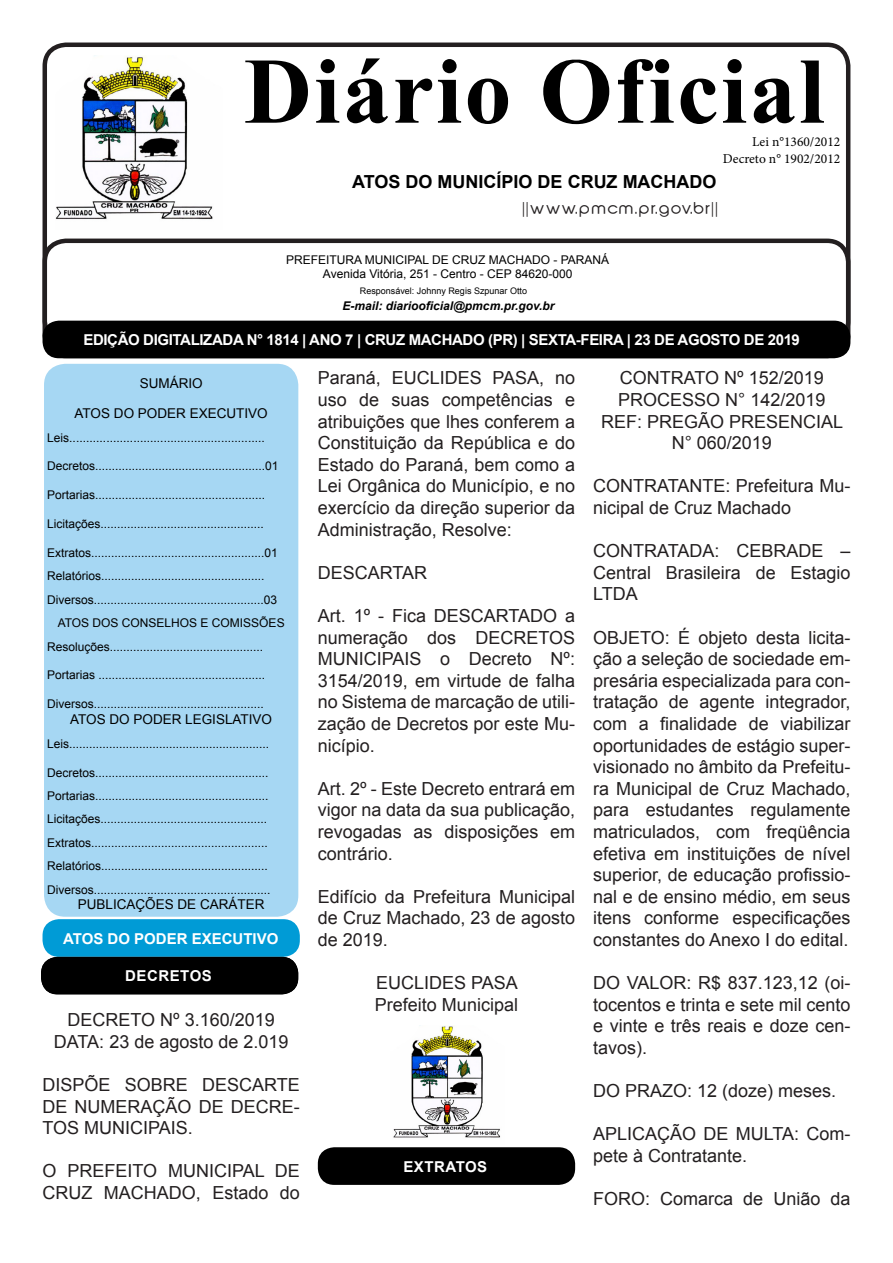
<style>
.page{position:relative;width:893px;height:1263px;background:#fff}
.page>*{position:absolute;margin:0;border:0;box-sizing:border-box;transform-origin:0 0}
.t1{font:700 93.9px "Times New Roman";letter-spacing:.025em;color:#000}
.t2{font:18px/21.6px "Arial";color:#231f20;text-align:justify}
.t3{font:700 18px "Arial";color:#000}
.t4{font:700 15px "Arial";letter-spacing:-.025em;color:#fff}
.t5{font:15px "Abeatby Kai";letter-spacing:.1em;color:#231f20;scale:1.06 1}
.t6{font:700 15px "Arial";color:#fff}
.t7{font:700 15px "Arial";letter-spacing:.035em;color:#fff}
.t8{font:13.5px "Arial";color:#000}
.t9{font:13.5px "Minion Pro";color:#000}
.t10{font:12px "Arial";color:#000}
.t11{font:italic 700 12px "Arial";color:#000}
.t12{font:9px "Arial";color:#000}
</style>
<div class="page">
<div style="left:43px;top:43px;width:807px;height:301px;border:4px solid #231f20;border-radius:21px"></div>
<div style="left:43px;top:239px;width:807px;height:119px;border:4px solid #231f20;border-radius:21px"></div>
<div style="left:44px;top:364px;width:254px;height:553px;background:#a6d7f3;border-radius:21px"></div>
<div style="left:43px;top:321px;width:807px;height:37px;background:#000;border-radius:16px"></div>
<img style="left:55px;top:55px;width:158px;height:165px">
<div style="left:43px;top:919px;width:257px;height:38px;background:#009bd6;border-radius:16px"></div>
<div style="left:318px;top:1147px;width:257px;height:38px;background:#000;border-radius:16px"></div>
<img style="left:393px;top:1026px;width:108px;height:112px">
<div style="left:41px;top:957px;width:257px;height:37px;background:#000"></div>
<p class="t1" style="left:244px;top:24px;width:582px">Diário Oficial</p>
<p class="t9" style="left:752px;top:133px;width:90px">Lei n°1360/2012</p>
<p class="t9" style="left:723px;top:149px;width:119px">Decreto n° 1902/2012</p>
<p class="t3" style="left:352px;top:169px;width:366px">ATOS DO MUNICÍPIO DE CRUZ MACHADO</p>
<p class="t5" style="left:523px;top:202px;width:186px">||www.pmcm.pr.gov.br||</p>
<p class="t10" style="left:286px;top:251px;width:325px">PREFEITURA MUNICIPAL DE CRUZ MACHADO - PARANÁ</p>
<p class="t10" style="left:323px;top:266px;width:251px">Avenida Vitória, 251 - Centro - CEP 84620-000</p>
<p class="t11" style="left:343px;top:298px;width:213px">E-mail: diariooficial@pmcm.pr.gov.br</p>
<p class="t4" style="left:83px;top:329px;width:718px">EDIÇÃO DIGITALIZADA N° 1814 | ANO 7 | CRUZ MACHADO (PR) | SEXTA-FEIRA | 23 DE AGOSTO DE 2019</p>
<p class="t8" style="left:140px;top:374px;width:65px">SUMÁRIO</p>
<p class="t8" style="left:75px;top:404px;width:195px">ATOS DO PODER EXECUTIVO</p>
<p class="t10" style="left:47px;top:429px;width:219px">Leis..........................................................</p>
<p class="t10" style="left:47px;top:458px;width:233px">Decretos...................................................01</p>
<p class="t10" style="left:47px;top:487px;width:220px">Portarias...................................................</p>
<p class="t10" style="left:47px;top:516px;width:218px">Licitações.................................................</p>
<p class="t10" style="left:47px;top:544px;width:232px">Extratos....................................................01</p>
<p class="t10" style="left:47px;top:568px;width:219px">Relatórios.................................................</p>
<p class="t10" style="left:47px;top:591px;width:232px">Diversos...................................................03</p>
<p class="t10" style="left:58px;top:615px;width:228px">ATOS DOS CONSELHOS E COMISSÕES</p>
<p class="t10" style="left:47px;top:638px;width:218px">Resoluções..............................................</p>
<p class="t10" style="left:47px;top:667px;width:220px">Portarias ..................................................</p>
<p class="t10" style="left:47px;top:696px;width:218px">Diversos...................................................</p>
<p class="t8" style="left:70px;top:710px;width:203px">ATOS DO PODER LEGISLATIVO</p>
<p class="t10" style="left:47px;top:735px;width:224px">Leis............................................................</p>
<p class="t10" style="left:47px;top:764px;width:223px">Decretos....................................................</p>
<p class="t10" style="left:47px;top:787px;width:223px">Portarias....................................................</p>
<p class="t10" style="left:47px;top:811px;width:222px">Licitações..................................................</p>
<p class="t10" style="left:47px;top:834px;width:222px">Extratos.....................................................</p>
<p class="t10" style="left:47px;top:858px;width:222px">Relatórios..................................................</p>
<p class="t10" style="left:47px;top:881px;width:225px">Diversos.....................................................</p>
<p class="t8" style="left:78px;top:894px;width:188px">PUBLICAÇÕES DE CARÁTER</p>
<p class="t12" style="left:360px;top:284px;width:169px">Responsável: Johnny Regis Szpunar Otto</p>
<p class="t2" style="left:620px;top:367px;width:205px">CONTRATO Nº 152/2019</p>
<p class="t2" style="left:618px;top:389px;width:209px">PROCESSO N° 142/2019</p>
<p class="t2" style="left:601px;top:410px;width:244px;text-align:center">REF: PREGÃO PRESENCIAL<br>N° 060/2019</p>
<p class="t2" style="left:593px;top:475px;width:259px">CONTRATANTE: Prefeitura Mu&shy;nicipal de Cruz Machado</p>
<p class="t2" style="left:593px;top:540px;width:259px">CONTRATADA: CEBRADE – Central Brasileira de Estagio LTDA</p>
<p class="t2" style="left:593px;top:626px;width:259px">OBJETO: É objeto desta licita&shy;ção a seleção de sociedade em&shy;presária especializada para con&shy;tratação de agente integrador, com a finalidade de viabilizar oportunidades de estágio super&shy;visionado no âmbito da Prefeitu&shy;ra Municipal de Cruz Machado, para estudantes regulamente matriculados, com freqüência efetiva em instituições de nível superior, de educação profissio&shy;nal e de ensino médio, em seus itens conforme especificações constantes do Anexo I do edital.</p>
<p class="t2" style="left:593px;top:972px;width:259px">DO VALOR: R$ 837.123,12 (oi&shy;tocentos e trinta e sete mil cento e vinte e três reais e doze cen&shy;tavos).</p>
<p class="t2" style="left:593px;top:1080px;width:245px">DO PRAZO: 12 (doze) meses.</p>
<p class="t2" style="left:593px;top:1123px;width:259px">APLICAÇÃO DE MULTA: Com&shy;pete à Contratante.</p>
<p class="t2" style="left:593px;top:1188px;width:259px">FORO: Comarca de União da</p>
<p class="t2" style="left:318px;top:367px;width:259px">Paraná, EUCLIDES PASA, no uso de suas competências e atribuições que lhes conferem a Constituição da República e do Estado do Paraná, bem como a Lei Orgânica do Município, e no exercício da direção superior da Administração, Resolve:</p>
<p class="t2" style="left:318px;top:561px;width:111px">DESCARTAR</p>
<p class="t2" style="left:318px;top:605px;width:259px">Art. 1º - Fica DESCARTADO a numeração dos DECRETOS MUNICIPAIS o Decreto Nº:<br>3154/2019, em virtude de falha no Sistema de marcação de utili&shy;zação de Decretos por este Mu&shy;nicípio.</p>
<p class="t2" style="left:318px;top:777px;width:259px">Art. 2º - Este Decreto entrará em vigor na data da sua publicação, revogadas as disposições em contrário.</p>
<p class="t2" style="left:318px;top:885px;width:259px">Edifício da Prefeitura Municipal de Cruz Machado, 23 de agosto de 2019.</p>
<p class="t2" style="left:376px;top:972px;width:143px">EUCLIDES PASA</p>
<p class="t2" style="left:375px;top:993px;width:145px">Prefeito Municipal</p>
<p class="t6" style="left:63px;top:928px;width:217px">ATOS DO PODER EXECUTIVO</p>
<p class="t7" style="left:125px;top:965px;width:88px">DECRETOS</p>
<p class="t2" style="left:68px;top:1009px;width:209px">DECRETO Nº 3.160/2019</p>
<p class="t2" style="left:54px;top:1030px;width:236px">DATA: 23 de agosto de 2.019</p>
<p class="t2" style="left:43px;top:1074px;width:259px">DISPÕE SOBRE DESCARTE DE NUMERAÇÃO DE DECRE-TOS MUNICIPAIS.</p>
<p class="t2" style="left:43px;top:1160px;width:259px">O PREFEITO MUNICIPAL DE<br>CRUZ MACHADO, Estado do</p>
<p class="t7" style="left:403px;top:1156px;width:85px">EXTRATOS</p>
</div>
